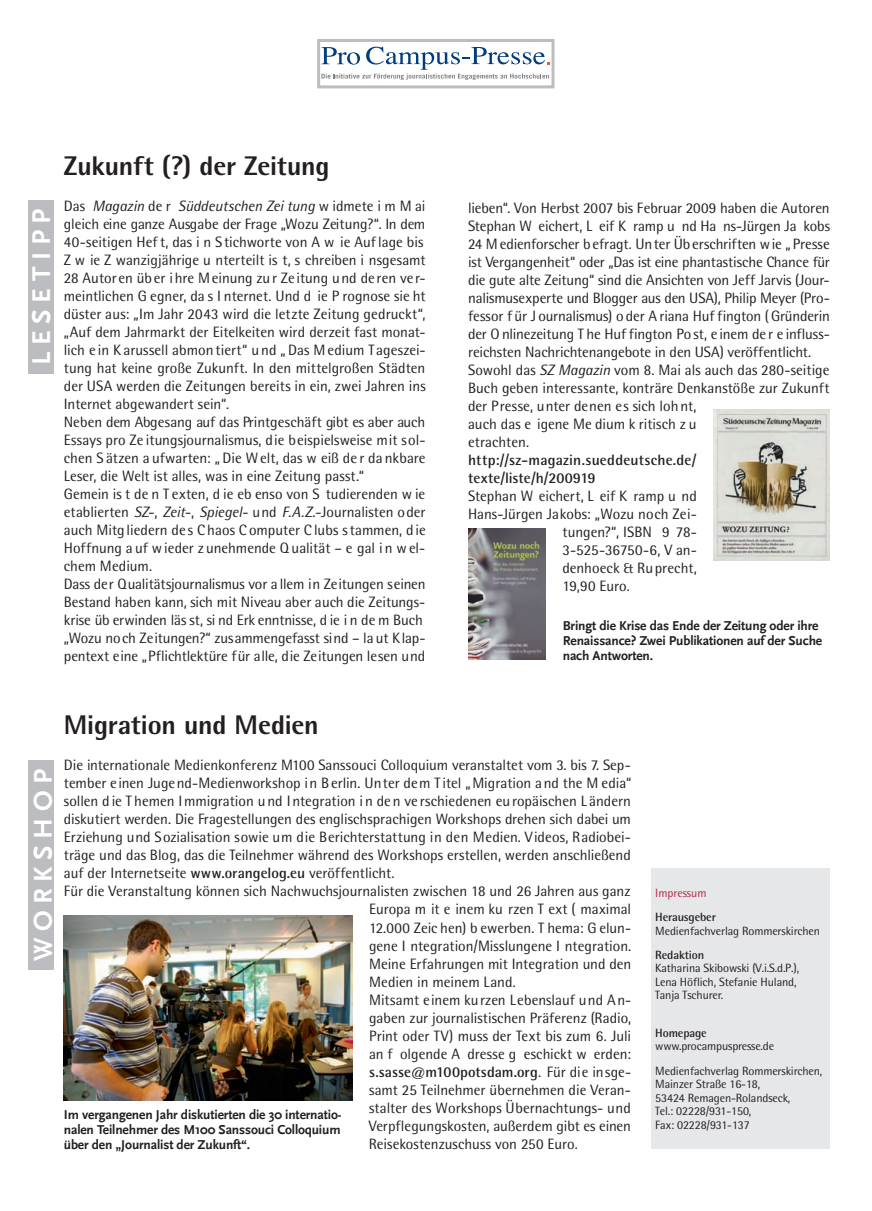
<style>
.page{position:relative;width:872px;height:1211px;background:#fff}
.page>*{position:absolute;margin:0;border:0;box-sizing:border-box;transform-origin:0 0}
.t1{font:800 27px "Agfa Rotis Semisans";letter-spacing:-.01em;color:#231f20}
.t2{font:700 27px "Scala Sans";letter-spacing:.245em;color:#fff}
.t3{font:15px/18px "Agfa Rotis Semisans";color:#231f20}
.t4{font:700 15px/18px "Agfa Rotis Semisans";letter-spacing:.01em;color:#231f20}
.t5{font:700 13.5px/15px "Scala Sans";letter-spacing:-.01em;color:#231f20}
.t6{font:12px/13.5px "Agfa Rotis Semisans";letter-spacing:-.01em;color:#231f20}
.t7{font:700 12px "Agfa Rotis Semisans";letter-spacing:-.01em;color:#231f20}
.t8{font:12px "Agfa Rotis Semisans";color:#b6274b}
.s1{font-style:italic}
.s2{font-weight:700}
.s3{font-weight:400}
</style>
<div class="page">
<div style="left:29px;top:200px;width:25px;height:173px;background:#bcbdc0"></div>
<svg style="left:321px;top:47px;width:229px;height:33px"></svg>
<div style="left:317px;top:39px;width:237px;height:49px;border:3px solid #bcbdc0"></div>
<div style="left:29px;top:760px;width:25px;height:209px;background:#bcbdc0"></div>
<div style="left:651px;top:867px;width:178px;height:281px;background:#e6e7e9"></div>
<img style="left:713px;top:409px;width:116px;height:151px">
<img style="left:468px;top:529px;width:77px;height:130px">
<img style="left:64px;top:915px;width:288px;height:185px">
<h1 class="t2" style="left:25px;top:365px;width:158px;rotate:-90deg">LESETIPP</h1>
<h1 class="t1" style="left:64px;top:148px;width:267px">Zukunft (?) der Zeitung</h1>
<p class="t3" style="left:64px;top:196px;width:363px">Das <span class="s1">Magazin</span> de r <span class="s1">Süddeutschen Zei tung</span> w idmete i m M ai gleich eine ganze Ausgabe der Frage „Wozu Zeitung?“. In dem 40-seitigen Hef t, das i n Stichworte von A w ie Auf lage bis Z w ie Z wanzigjährige u nterteilt is t, s chreiben i nsgesamt 28 Autoren über ihre Meinung zur Zeitung und deren ver&shy;meintlichen G egner, da s I nternet. Und d ie P rognose sie ht düster aus: „Im Jahr 2043 wird die letzte Zeitung gedruckt“, „Auf dem Jahrmarkt der Eitelkeiten wird derzeit fast monat&shy;lich e in K arussell abmon tiert“ u nd „ Das M edium Tageszei&shy;tung hat keine große Zukunft. In den mittelgroßen Städten der USA werden die Zeitungen bereits in ein, zwei Jahren ins Internet abgewandert sein“.<br>Neben dem Abgesang auf das Printgeschäft gibt es aber auch Essays pro Ze itungsjournalismus, die beispielsweise mit sol&shy;chen S ätzen a ufwarten: „ Die W elt, das w eiß de r da nkbare Leser, die Welt ist alles, was in eine Zeitung passt.“<br>Gemein is t de n T exten, d ie eb enso von S tudierenden w ie etab lierten <span class="s1">SZ</span>-, <span class="s1">Zeit</span>-, <span class="s1">Spiegel</span>- und <span class="s1">F.A.Z</span>.-Journalisten oder auch Mitgliedern de s C haos C omputer C lubs s tammen, die Hoffnung a uf w ieder z unehmende Q ualität – e gal i n w el&shy;chem Medium.<br>Dass der Qualitätsjournalismus vor allem in Zeitungen seinen Bestand haben kann, sich mit Niveau aber auch die Zeitungs&shy;krise üb erwinden läs st, si nd Erk enntnisse, d ie i n de m Buch „Wozu noch Zeitungen?“ zusammengefasst sind – la ut Klap&shy;pentext eine „Pflichtlektüre für alle, die Zeitungen lesen und</p>
<p class="t3" style="left:468px;top:199px;width:363px">lieben“. Von Herbst 2007 bis Februar 2009 haben die Autoren Stephan W eichert, L eif K ramp u nd Ha ns-Jürgen Ja kobs 24 Medien forscher befragt. Unter Überschriften wie „Presse ist Vergangenheit“ oder „Das ist eine phantastische Chance für die gute alte Zeitung“ sind die Ansichten von Jeff Jarvis (Jour&shy;nalismusexperte und Blogger aus den USA), Philip Meyer (Pro&shy;fessor f ür J ournalismus) o der A riana Huf fington ( Gründerin der O nlinezeitung T he Huf fington Po st, e inem de r e influss&shy;reichsten Nachrichtenangebote in den USA) veröffentlicht.<br>Sowohl das <span class="s1">SZ Magazin</span> vom 8. Mai als auch das 280-seitige Buch geben interessante, konträre Denkanstöße zur Zukunft der Presse, unter denen es sich loh nt,<br>auch das e igene Me dium k ritisch z u<br>etrachten.</p>
<p class="t4" style="left:468px;top:450px;width:230px">http://sz-magazin.sueddeutsche.de/ texte/liste/h/200919</p>
<p class="t3" style="left:468px;top:487px;width:230px">Stephan W eichert, L eif K ramp u nd</p>
<p class="t3" style="left:468px;top:505px;width:230px">Hans-Jürgen Jakobs: „Wozu noch Zei-</p>
<p class="t3" style="left:562px;top:523px;width:136px">tungen?“, ISBN 9 78-</p>
<p class="t3" style="left:562px;top:541px;width:136px">3-525-36750-6, V an-</p>
<p class="t3" style="left:562px;top:559px;width:136px">denhoeck &amp; Ruprecht,</p>
<p class="t3" style="left:562px;top:577px;width:69px">19,90 Euro.</p>
<p class="t5" style="left:562px;top:618px;width:261px">Bringt die Krise das Ende der Zeitung oder ihre<br>Renaissance? Zwei Publikationen auf der Suche nach Antworten.</p>
<h1 class="t2" style="left:27px;top:961px;width:194px;rotate:-90deg">WORKSHOP</h1>
<h1 class="t1" style="left:64px;top:708px;width:256px">Migration und Medien</h1>
<p class="t3" style="left:64px;top:756px;width:568px">Die internationale Medienkonferenz M100 Sanssouci Colloquium veranstaltet vom 3. bis 7. Sep-</p>
<p class="t3" style="left:64px;top:774px;width:569px">tember einen Jugend-Medienworkshop in Berlin. Unter dem Titel „Migration and the M edia“</p>
<p class="t3" style="left:64px;top:792px;width:568px">sollen die T hemen Immigration und Integration in den verschiedenen europäischen L ändern</p>
<p class="t3" style="left:64px;top:810px;width:568px">diskutiert werden. Die Fragestellungen des englischsprachigen Workshops drehen sich dabei um</p>
<p class="t3" style="left:64px;top:828px;width:568px">Erziehung und Sozialisation sowie um die Berichterstattung in den Medien. Videos, Radiobei-</p>
<p class="t3" style="left:64px;top:846px;width:568px">träge und das Blog, das die Teilnehmer während des Workshops erstellen, werden anschließend</p>
<p class="t3" style="left:64px;top:864px;width:332px">auf der Internetseite <span class="s2">www.orangelog.eu</span> veröffentlicht.</p>
<p class="t3" style="left:64px;top:882px;width:568px">Für die Veranstaltung können sich Nachwuchsjournalisten zwischen 18 und 26 Jahren aus ganz</p>
<p class="t3" style="left:369px;top:900px;width:263px">Europa m it e inem ku rzen T ext ( maximal</p>
<p class="t3" style="left:369px;top:918px;width:263px">12.000 Zeic hen) b ewerben. T hema: G elun-</p>
<p class="t3" style="left:369px;top:936px;width:264px">gene I ntegration/Misslungene I ntegration.</p>
<p class="t3" style="left:369px;top:954px;width:264px">Meine Erfahrungen mit Integration und den</p>
<p class="t3" style="left:369px;top:972px;width:148px">Medien in meinem Land.</p>
<p class="t3" style="left:369px;top:990px;width:264px">Mitsamt einem kurzen Lebenslauf und An-</p>
<p class="t3" style="left:369px;top:1008px;width:264px">gaben zur journalistischen Präferenz (Radio,</p>
<p class="t3" style="left:369px;top:1026px;width:263px">Print oder TV) muss der Text bis zum 6. Juli</p>
<p class="t3" style="left:369px;top:1044px;width:263px">an f olgende A dresse g eschickt w erden:</p>
<p class="t4" style="left:369px;top:1062px;width:263px">s.sasse@m100potsdam.org<span class="s3">. Für die insge-</span></p>
<p class="t3" style="left:369px;top:1080px;width:263px">samt 25 Teilnehmer übernehmen die Veran-</p>
<p class="t3" style="left:369px;top:1098px;width:263px">stalter des Workshops Übernachtungs- und</p>
<p class="t3" style="left:369px;top:1116px;width:264px">Verpflegungskosten, außerdem gibt es einen</p>
<p class="t3" style="left:369px;top:1134px;width:210px">Reisekostenzuschuss von 250 Euro.</p>
<p class="t5" style="left:64px;top:1106px;width:279px;text-align:justify">Im vergangenen Jahr diskutierten die 30 internatio&shy;nalen Teilnehmer des M100 Sanssouci Colloquium über den „Journalist der Zukunft“.</p>
<p class="t8" style="left:655px;top:885px;width:53px">Impressum</p>
<p class="t7" style="left:655px;top:909px;width:62px">Herausgeber</p>
<p class="t6" style="left:655px;top:923px;width:166px">Medienfachverlag Rommerskirchen</p>
<p class="t7" style="left:655px;top:947px;width:50px">Redaktion</p>
<p class="t6" style="left:655px;top:961px;width:145px">Katharina Skibowski (V.i.S.d.P.),<br>Lena Höflich, Stefanie Huland,<br>Tanja Tschurer.</p>
<p class="t7" style="left:655px;top:1025px;width:53px">Homepage</p>
<p class="t6" style="left:655px;top:1034px;width:168px;line-height:24.2px">www.procampuspresse.de<br>Medienfachverlag Rommerskirchen,</p>
<p class="t6" style="left:655px;top:1077px;width:136px">Mainzer Straße 16-18,<br>53424 Remagen-Rolandseck,<br>Tel.: 02228/931-150,<br>Fax: 02228/931-137</p>
</div>
